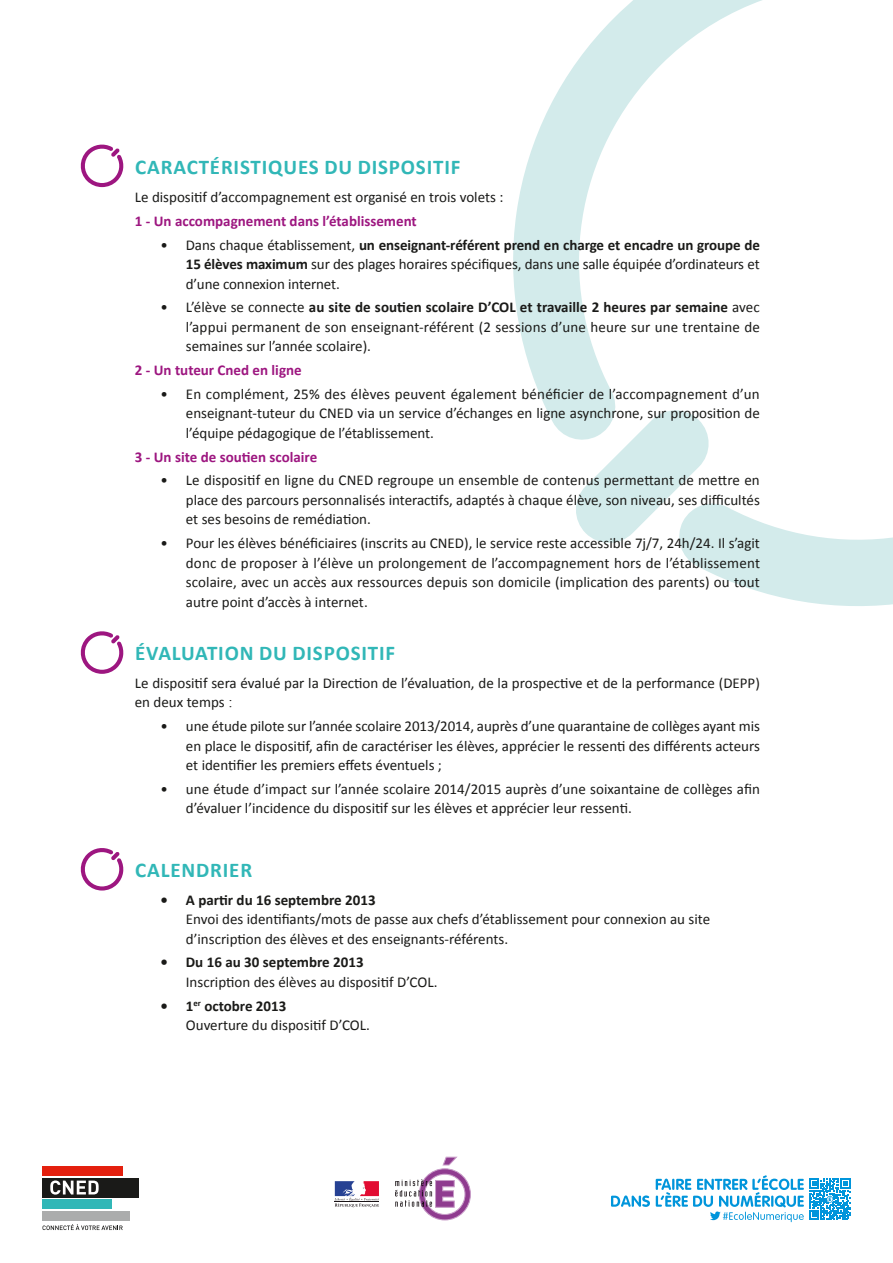
<style>
.page{position:relative;width:893px;height:1263px;background:#fff}
.page>*{position:absolute;margin:0;border:0;box-sizing:border-box;transform-origin:0 0}
.t1{font:700 21px "Calibri";letter-spacing:.04em;color:#31b7b7}
.t2{font:15px/19.5px "Calibri";color:#1a1a18;text-align:justify}
.t3{font:700 15px "Calibri";color:#9d1680}
.t4{font:700 15px "Calibri";color:#1a1a18}
.s1{font-weight:700}
.s2{font-family:"Times New Roman"}
</style>
<div class="page">
<svg style="left:513px;top:0;width:380px;height:606px"></svg>
<svg style="left:80px;top:144px;width:44px;height:43px"></svg>
<svg style="left:80px;top:631px;width:44px;height:43px"></svg>
<svg style="left:80px;top:848px;width:44px;height:42px"></svg>
<div style="left:43px;top:1166px;width:80px;height:10px;background:#e4200e"></div>
<div style="left:43px;top:1199px;width:69px;height:10px;background:#31b7b7"></div>
<div style="left:43px;top:1211px;width:87px;height:9px;background:#abacac"></div>
<div style="left:43px;top:1178px;width:96px;height:19px;background:#1a1a18"></div>
<svg style="left:50px;top:1180px;width:49px;height:14px"></svg>
<svg style="left:43px;top:1224px;width:80px;height:6px"></svg>
<svg style="left:335px;top:1181px;width:44px;height:26px"></svg>
<hr style="left:335px;top:1202px;width:44px;height:1px;background:#1b1417">
<svg style="left:395px;top:1157px;width:76px;height:63px"></svg>
<svg style="left:611px;top:1195px;width:39px;height:12px"></svg>
<svg style="left:656px;top:1175px;width:194px;height:47px"></svg>
<h1 class="t1" style="left:135px;top:154px;width:14px">Cara</h1>
<h1 class="t1" style="left:187px;top:154px;width:275px">ctéristiques du dispositif</h1>
<p class="t2" style="left:135px;top:187px;width:370px">Le dispositif d’accompagnement est organisé en trois volets :</p>
<p class="t3" style="left:135px;top:211px;width:283px">1 - Un accompagnement dans l’établissement</p>
<p class="t2" style="left:186px;top:235px;width:575px;text-indent:-26px">• Dans chaque établissement, <span class="s1">un enseignant-référent prend en charge et encadre un groupe de 15 élèves maximum</span> sur des plages horaires spécifiques, dans une salle équipée d’ordinateurs et d’une connexion internet.</p>
<p class="t2" style="left:186px;top:298px;width:575px;text-indent:-26px">• L’élève se connecte <span class="s1">au site de soutien scolaire D’COL et travaille 2 heures par semaine</span> avec l’appui permanent de son enseignant-référent (2 sessions d’une heure sur une trentaine de semaines sur l’année scolaire).</p>
<p class="t3" style="left:135px;top:361px;width:168px">2 - Un tuteur Cned en ligne</p>
<p class="t2" style="left:186px;top:384px;width:576px;text-indent:-26px">• En complément, 25% des élèves peuvent également bénéficier de l’accompagnement d’un enseignant-tuteur du CNED via un service d’échanges en ligne asynchrone, sur proposition de l’équipe pédagogique de l’établissement.</p>
<p class="t3" style="left:135px;top:447px;width:184px">3 - Un site de soutien scolaire</p>
<p class="t2" style="left:186px;top:471px;width:576px;text-indent:-26px">• Le dispositif en ligne du CNED regroupe un ensemble de contenus permettant de mettre en place des parcours personnalisés interactifs, adaptés à chaque élève, son niveau, ses difficultés et ses besoins de remédiation.</p>
<p class="t2" style="left:186px;top:533px;width:576px;text-indent:-26px">• Pour les élèves bénéficiaires (inscrits au CNED), le service reste accessible 7j/7, 24h/24. Il s’agit donc de proposer à l’élève un prolongement de l’accompagnement hors de l’établissement scolaire, avec un accès aux ressources depuis son domicile (implication des parents) ou tout autre point d’accès à internet.</p>
<h1 class="t1" style="left:135px;top:639px;width:169px">ÉVALUATI ON DU DISP</h1>
<h1 class="t1" style="left:336px;top:639px;width:25px">OSITIF</h1>
<p class="t2" style="left:135px;top:673px;width:627px">Le dispositif sera évalué par la Direction de l’évaluation, de la prospective et de la performance (DEPP) en deux temps <span class="s2">:</span></p>
<p class="t2" style="left:186px;top:716px;width:575px;text-indent:-26px">• une étude pilote sur l’année scolaire 2013/2014, auprès d’une quarantaine de collèges ayant mis en place le dispositif, afin de caractériser les élèves, apprécier le ressenti des différents acteurs et identifier les premiers effets éventuels ;</p>
<p class="t2" style="left:186px;top:779px;width:576px;text-indent:-26px">• une étude d’impact sur l’année scolaire 2014/2015 auprès d’une soixantaine de collèges afin d’évaluer l’incidence du dispositif sur les élèves et apprécier leur ressenti.</p>
<h1 class="t1" style="left:135px;top:856px;width:118px">CALENDRIER</h1>
<p class="t4" style="left:160px;top:890px;width:217px">• A partir du 16 septembre 2013</p>
<p class="t2" style="left:186px;top:909px;width:526px">Envoi des identifiants/mots de passe aux chefs d’établissement pour connexion au site d’inscription des élèves et des enseignants-référents.</p>
<p class="t4" style="left:160px;top:953px;width:205px">• Du 16 au 30 septembre 2013</p>
<p class="t2" style="left:186px;top:972px;width:253px">Inscription des élèves au dispositif D’COL.</p>
<p class="t2" style="left:186px;top:996px;width:186px;text-indent:-26px"><span class="s1">• 1</span><sup>er</sup> <span class="s1">octobre 2013<br></span>Ouverture du dispositif D’COL.</p>
</div>
